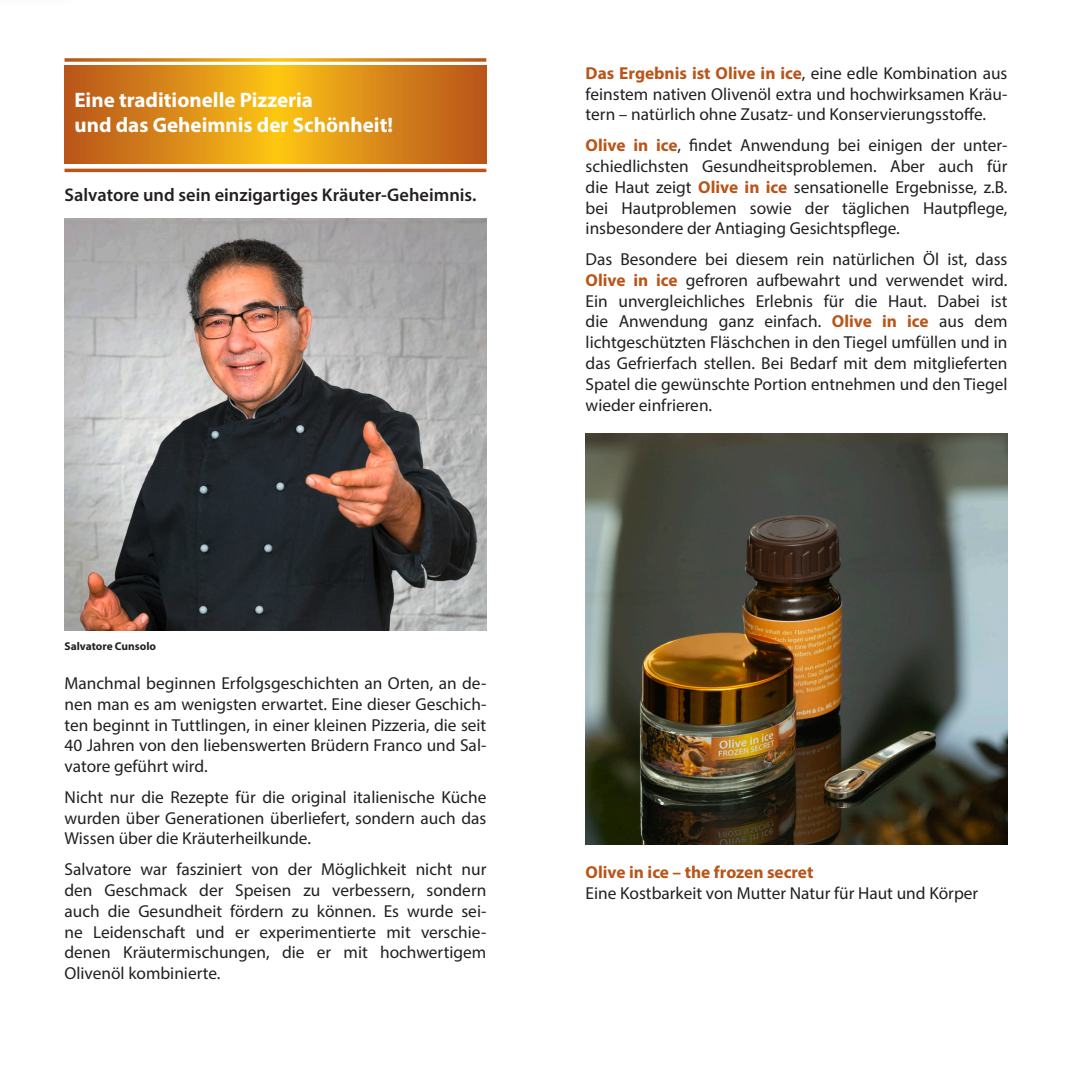
<style>
.page{position:relative;width:1072px;height:1072px;background:#fff}
.page>*{position:absolute;margin:0;border:0;box-sizing:border-box;transform-origin:0 0}
.t1{font:700 21px/25.2px "Myriad Pro";color:#fff}
.t2{font:600 18.38px "Myriad Pro";color:#231f20}
.t3{font:17.32px/20.8px "Myriad Pro";color:#231f20;text-align:justify}
.t4{font:700 17.32px "Myriad Pro";color:#b95519}
.t5{font:700 11.38px "Myriad Pro";color:#231f20}
.s1{font-weight:700;color:#b95519}
</style>
<div class="page">
<svg style="left:64px;top:66px;width:422px;height:98px;background:#d98a18"></svg>
<svg style="left:64px;top:58px;width:422px;height:4px;background:#dd9835"></svg>
<hr style="left:64px;top:169px;width:422px;height:3px;background:#b95519">
<img style="left:64px;top:218px;width:422px;height:412px">
<img style="left:585px;top:433px;width:422px;height:412px">
<p class="t1" style="left:74px;top:86px;width:320px">Eine traditionelle Pizzeria<br>und das Geheimnis der Schönheit!</p>
<p class="t2" style="left:64px;top:183px;width:413px">Salvatore und sein einzigartiges Kräuter-Geheimnis.</p>
<p class="t5" style="left:64px;top:638px;width:93px">Salvatore Cunsolo</p>
<p class="t3" style="left:64px;top:672px;width:423px">Manchmal beginnen Erfolgsgeschichten an Orten, an de&shy;nen man es am wenigsten erwartet. Eine dieser Geschich&shy;ten beginnt in Tuttlingen, in einer kleinen Pizzeria, die seit 40 Jahren von den liebenswerten Brüdern Franco und Sal&shy;vatore geführt wird.</p>
<p class="t3" style="left:64px;top:786px;width:423px">Nicht nur die Rezepte für die original italienische Küche wurden über Generationen überliefert, sondern auch das Wissen über die Kräuterheilkunde.</p>
<p class="t3" style="left:64px;top:858px;width:423px">Salvatore war fasziniert von der Möglichkeit nicht nur den Geschmack der Speisen zu verbessern, sondern auch die Gesundheit fördern zu können. Es wurde sei&shy;ne Leidenschaft und er experimentierte mit verschie&shy;denen Kräutermischungen, die er mit hochwertigem Olivenöl kombinierte.</p>
<p class="t3" style="left:585px;top:62px;width:423px"><span class="s1">Das Ergebnis ist Olive in ice</span>, eine edle Kombination aus feinstem nativen Olivenöl extra und hochwirksamen Kräu&shy;tern – natürlich ohne Zusatz- und Konservierungsstoffe.</p>
<p class="t3" style="left:585px;top:135px;width:423px"><span class="s1">Olive in ice</span>, findet Anwendung bei einigen der unter&shy;schiedlichsten Gesundheitsproblemen. Aber auch für die Haut zeigt <span class="s1">Olive in ice</span> sensationelle Ergebnisse, z.B. bei Hautproblemen sowie der täglichen Hautpflege, insbesondere der Antiaging Gesichtspflege.</p>
<p class="t3" style="left:585px;top:248px;width:423px">Das Besondere bei diesem rein natürlichen Öl ist, dass <span class="s1">Olive in ice</span> gefroren aufbewahrt und verwendet wird.<br>Ein unvergleichliches Erlebnis für die Haut. Dabei ist die Anwendung ganz einfach. <span class="s1">Olive in ice</span> aus dem lichtgeschützten Fläschchen in den Tiegel umfüllen und in das Gefrierfach stellen. Bei Bedarf mit dem mitglieferten Spatel die gewünschte Portion entnehmen und den Tiegel wieder einfrieren.</p>
<p class="t4" style="left:585px;top:861px;width:229px">Olive in ice – the frozen secret</p>
<p class="t3" style="left:585px;top:882px;width:394px">Eine Kostbarkeit von Mutter Natur für Haut und Körper</p>
</div>
